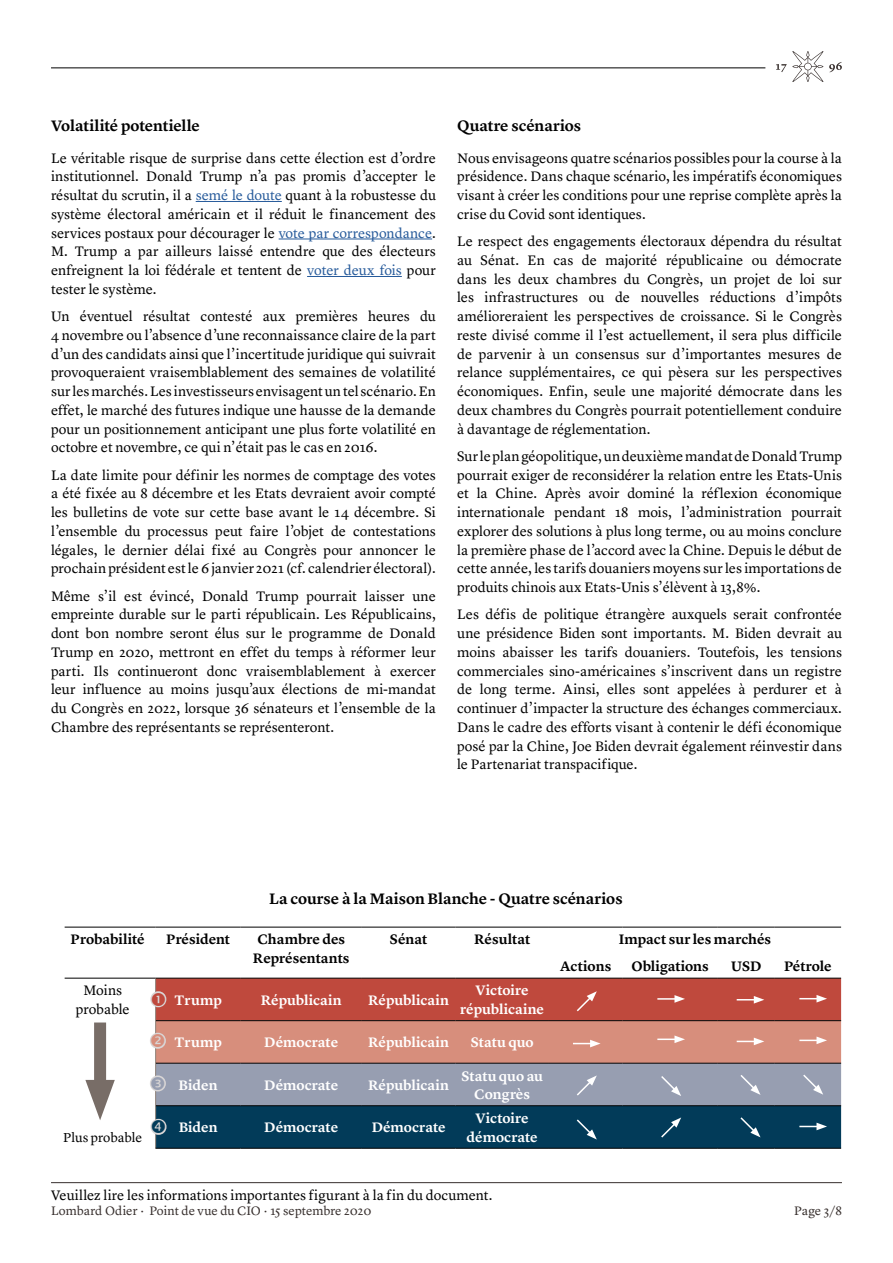
<style>
.page{position:relative;width:893px;height:1263px;background:#fff}
.page>*{position:absolute;margin:0;border:0;box-sizing:border-box;transform-origin:0 0}
.t1{font:600 15.75px "Lyon Text";letter-spacing:-.005em;color:#000}
.t2{font:14.25px/18.8px "Lyon Text";letter-spacing:-.005em;color:#000;text-align:justify}
.t3{font:600 14.25px/18.8px "Lyon Text";letter-spacing:-.005em;color:#fff;text-align:center}
.t4{font:600 14.25px/18.8px "Lyon Text";color:#000;text-align:center}
.t5{font:13.5px "Lyon Text";letter-spacing:-.005em;color:#000}
.t6{font:12.75px "Lyon Text";color:#372f2d}
.s1{color:#275b9b}
</style>
<div class="page">
<hr style="left:51px;top:68px;width:714px;height:1px;background:#000">
<svg style="left:829px;top:62px;width:13px;height:10px"></svg>
<svg style="left:776px;top:51px;width:47px;height:31px"></svg>
<hr style="left:51px;top:1182px;width:791px;height:1px;background:#372f2d">
<hr style="left:196px;top:201px;width:86px;height:1px;background:#275b9b">
<hr style="left:279px;top:239px;width:153px;height:1px;background:#275b9b">
<hr style="left:307px;top:276px;width:95px;height:1px;background:#275b9b">
<hr style="left:65px;top:927px;width:91px;height:1px;background:#000">
<hr style="left:156px;top:927px;width:85px;height:1px;background:#000">
<hr style="left:241px;top:927px;width:121px;height:1px;background:#000">
<hr style="left:362px;top:927px;width:93px;height:1px;background:#000">
<hr style="left:455px;top:927px;width:94px;height:1px;background:#000">
<hr style="left:549px;top:927px;width:73px;height:1px;background:#000">
<hr style="left:622px;top:927px;width:96px;height:1px;background:#000">
<hr style="left:718px;top:927px;width:57px;height:1px;background:#000">
<hr style="left:775px;top:927px;width:66px;height:1px;background:#000">
<hr style="left:65px;top:978px;width:91px;height:1px;background:#000">
<hr style="left:549px;top:1148px;width:73px;height:1px;background:#000">
<hr style="left:622px;top:1148px;width:96px;height:1px;background:#000">
<hr style="left:718px;top:1148px;width:57px;height:1px;background:#000">
<hr style="left:775px;top:1148px;width:66px;height:1px;background:#000">
<hr style="left:155px;top:1148px;width:86px;height:1px;background:#000">
<hr style="left:241px;top:1148px;width:121px;height:1px;background:#000">
<hr style="left:362px;top:1148px;width:93px;height:1px;background:#000">
<hr style="left:455px;top:1148px;width:94px;height:1px;background:#000">
<div style="left:94px;top:1022px;width:12px;height:75px;background:#786d67"></div>
<svg style="left:85px;top:1080px;width:30px;height:40px"></svg>
<svg style="left:151px;top:978px;width:690px;height:170px;background:#8a6b70"></svg>
<p class="t1" style="left:51px;top:114px;width:150px">Volatilité potentielle</p>
<p class="t2" style="left:51px;top:147px;width:386px">Le véritable risque de surprise dans cette élection est d’ordre institutionnel. Donald Trump n’a pas promis d’accepter le résultat du scrutin, il a <span class="s1">semé le doute</span> quant à la robustesse du système électoral américain et il réduit le financement des services postaux pour décourager le <span class="s1">vote par correspondance</span>.<br>M. Trump a par ailleurs laissé entendre que des électeurs enfreignent la loi fédérale et tentent de <span class="s1">voter deux fois</span> pour tester le système.</p>
<p class="t2" style="left:51px;top:306px;width:386px">Un éventuel résultat contesté aux premières heures du 4 novembre ou l’absence d’une reconnaissance claire de la part d’un des candidats ainsi que l’incertitude juridique qui suivrait provoqueraient vraisemblablement des semaines de volatilité sur les marchés. Les investisseurs envisagent un tel scénario. En effet, le marché des futures indique une hausse de la demande pour un positionnement anticipant une plus forte volatilité en octobre et novembre, ce qui n’était pas le cas en 2016.</p>
<p class="t2" style="left:51px;top:464px;width:386px">La date limite pour définir les normes de comptage des votes a été fixée au 8 décembre et les Etats devraient avoir compté les bulletins de vote sur cette base avant le 14 décembre. Si l’ensemble du processus peut faire l’objet de contestations légales, le dernier délai fixé au Congrès pour annoncer le prochain président est le 6 janvier 2021 (cf. calendrier électoral).</p>
<p class="t2" style="left:51px;top:585px;width:386px">Même s’il est évincé, Donald Trump pourrait laisser une empreinte durable sur le parti républicain. Les Républicains, dont bon nombre seront élus sur le programme de Donald Trump en 2020, mettront en effet du temps à réformer leur parti. Ils continueront donc vraisemblablement à exercer leur influence au moins jusqu’aux élections de mi-mandat du Congrès en 2022, lorsque 36 sénateurs et l’ensemble de la Chambre des représentants se représenteront.</p>
<p class="t1" style="left:457px;top:114px;width:126px">Quatre scénarios</p>
<p class="t2" style="left:457px;top:147px;width:386px">Nous envisageons quatre scénarios possibles pour la course à la présidence. Dans chaque scénario, les impératifs économiques visant à créer les conditions pour une reprise complète après la crise du Covid sont identiques.</p>
<p class="t2" style="left:457px;top:231px;width:386px">Le respect des engagements électoraux dépendra du résultat au Sénat. En cas de majorité républicaine ou démocrate dans les deux chambres du Congrès, un projet de loi sur les infrastructures ou de nouvelles réductions d’impôts amélioreraient les perspectives de croissance. Si le Congrès reste divisé comme il l’est actuellement, il sera plus difficile de parvenir à un consensus sur d’importantes mesures de relance supplémentaires, ce qui pèsera sur les perspectives économiques. Enfin, seule une majorité démocrate dans les deux chambres du Congrès pourrait potentiellement conduire à davantage de réglementation.</p>
<p class="t2" style="left:457px;top:446px;width:386px">Sur le plan géopolitique, un deuxième mandat de Donald Trump pourrait exiger de reconsidérer la relation entre les Etats-Unis et la Chine. Après avoir dominé la réflexion économique internationale pendant 18 mois, l’administration pourrait explorer des solutions à plus long terme, ou au moins conclure la première phase de l’accord avec la Chine. Depuis le début de cette année, les tarifs douaniers moyens sur les importations de produits chinois aux Etats-Unis s’élèvent à 13,8%.</p>
<p class="t2" style="left:457px;top:604px;width:386px">Les défis de politique étrangère auxquels serait confrontée une présidence Biden sont importants. M. Biden devrait au moins abaisser les tarifs douaniers. Toutefois, les tensions commerciales sino-américaines s’inscrivent dans un registre de long terme. Ainsi, elles sont appelées à perdurer et à continuer d’impacter la structure des échanges commerciaux.<br>Dans le cadre des efforts visant à contenir le défi économique posé par la Chine, Joe Biden devrait également réinvestir dans le Partenariat transpacifique.</p>
<p class="t1" style="left:269px;top:886px;width:355px">La course à la Maison Blanche - Quatre scénarios</p>
<p class="t4" style="left:71px;top:929px;width:76px">Probabilité</p>
<p class="t4" style="left:166px;top:929px;width:65px">Président</p>
<p class="t4" style="left:253px;top:929px;width:98px">Chambre des<br>Représentants</p>
<p class="t4" style="left:390px;top:929px;width:39px">Sénat</p>
<p class="t4" style="left:474px;top:929px;width:57px">Résultat</p>
<p class="t4" style="left:619px;top:929px;width:154px">Impact sur les marchés</p>
<p class="t4" style="left:560px;top:955px;width:53px">Actions</p>
<p class="t4" style="left:632px;top:955px;width:78px">Obligations</p>
<p class="t4" style="left:731px;top:955px;width:32px">USD</p>
<p class="t4" style="left:784px;top:955px;width:49px">Pétrole</p>
<p class="t2" style="left:76px;top:980px;width:55px;text-align:center">Moins probable</p>
<p class="t3" style="left:174px;top:989px;width:49px">Trump</p>
<p class="t3" style="left:261px;top:989px;width:82px">Républicain</p>
<p class="t3" style="left:368px;top:989px;width:82px">Républicain</p>
<p class="t3" style="left:460px;top:980px;width:85px">Victoire républicaine</p>
<p class="t3" style="left:174px;top:1032px;width:49px">Trump</p>
<p class="t3" style="left:264px;top:1032px;width:75px">Démocrate</p>
<p class="t3" style="left:368px;top:1032px;width:82px">Républicain</p>
<p class="t3" style="left:471px;top:1032px;width:64px">Statu quo</p>
<p class="t3" style="left:179px;top:1074px;width:40px">Biden</p>
<p class="t3" style="left:264px;top:1074px;width:75px">Démocrate</p>
<p class="t3" style="left:368px;top:1074px;width:82px">Républicain</p>
<p class="t3" style="left:461px;top:1065px;width:83px">Statu quo au<br>Congrès</p>
<p class="t5" style="left:63px;top:1127px;width:80px">Plus probable</p>
<p class="t3" style="left:179px;top:1117px;width:40px">Biden</p>
<p class="t3" style="left:264px;top:1117px;width:75px">Démocrate</p>
<p class="t3" style="left:372px;top:1117px;width:75px">Démocrate</p>
<p class="t3" style="left:467px;top:1108px;width:73px">Victoire démocrate</p>
<p class="t2" style="left:51px;top:1184px;width:443px">Veuillez lire les informations importantes figurant à la fin du document.</p>
<p class="t6" style="left:51px;top:1201px;width:322px">Lombard Odier · Point de vue du CIO · 15 septembre 2020</p>
<p class="t6" style="left:794px;top:1201px;width:49px">Page 3/8</p>
</div>
